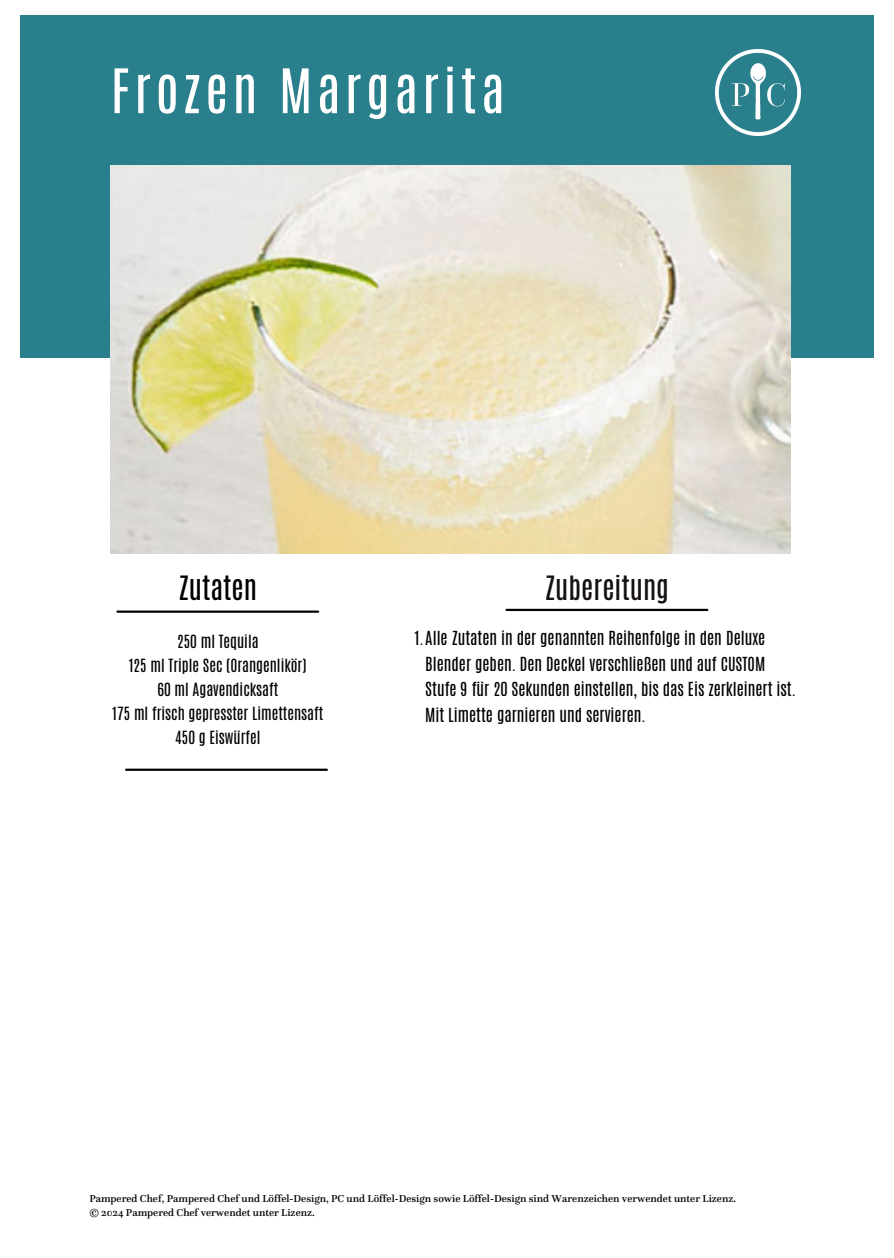
<style>
.page{position:relative;width:894px;height:1258px;background:#fff}
.page>*{position:absolute;margin:0;border:0;box-sizing:border-box;transform-origin:0 0}
.t1{font:52.2px "Antonio";letter-spacing:.085em;color:#fff}
.t2{font:27.9px "Antonio";color:#161111}
.t3{font:27.9px "Antonio";color:#000}
.t4{font:16.2px/25.5px "Antonio";color:#000}
.t5{font:15.3px/24px "Antonio";color:#000;text-align:center}
.t6{font:500 10.5px "Questa";color:#000}
</style>
<div class="page">
<div style="left:21px;top:16px;width:852px;height:342px;background:#2a7f8c"></div>
<hr style="left:117px;top:610px;width:201px;height:3px;background:#000">
<hr style="left:506px;top:609px;width:201px;height:2px;background:#000">
<hr style="left:126px;top:768px;width:201px;height:3px;background:#000">
<img style="left:715px;top:50px;width:85px;height:85px">
<img style="left:111px;top:166px;width:679px;height:387px">
<h1 class="t1" style="left:111px;top:54px;width:395px">Frozen Margarita</h1>
<p class="t3" style="left:178px;top:568px;width:80px">Zutaten</p>
<p class="t5" style="left:112px;top:629px;width:212px">250 ml Tequila<br>125 ml Triple Sec (Orangenlikör)<br>60 ml Agavendicksaft<br>175 ml frisch gepresster Limettensaft<br>450 g Eiswürfel</p>
<h2 class="t2" style="left:544px;top:568px;width:126px">Zubereitung</h2>
<h2 class="t4" style="left:425px;top:625px;width:372px;text-indent:-11px">1.Alle Zutaten in der genannten Reihenfolge in den Deluxe Blender geben. Den Deckel verschließen und auf CUSTOM Stufe 9 für 20 Sekunden einstellen, bis das Eis zerkleinert ist.<br>Mit Limette garnieren und servieren.</h2>
<p class="t6" style="left:89px;top:1191px;width:648px">Pampered Chef, Pampered Chef und Löffel-Design, PC und Löffel-Design sowie Löffel-Design sind Warenzeichen verwendet unter Lizenz.</p>
<p class="t6" style="left:89px;top:1205px;width:227px">© 2024 Pampered Chef verwendet unter Lizenz.</p>
</div>
